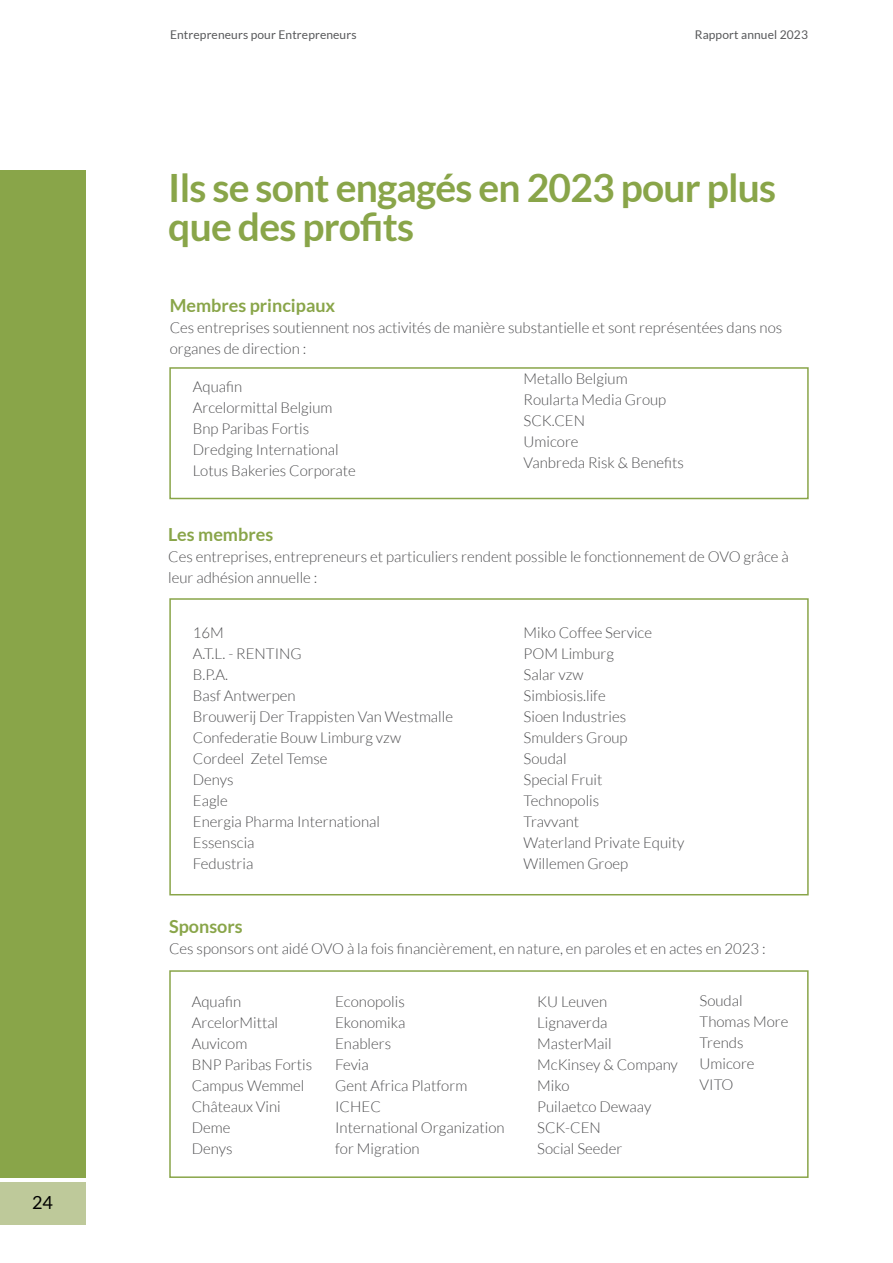
<style>
.page{position:relative;width:893px;height:1263px;background:#fff}
.page>*{position:absolute;margin:0;border:0;box-sizing:border-box;transform-origin:0 0}
.t1{font:700 39px/39px "Lato";letter-spacing:-.02em;color:#89a549}
.t2{font:700 18px "Lato";color:#89a549}
.t3{font:18px "Lato";color:#000}
.t4{font:300 15px/21px "Lato";color:#4d4d4f}
.t5{font:12px "Lato";letter-spacing:.01em;color:#58595b}
</style>
<div class="page">
<div style="left:0;top:170px;width:85px;height:1008px;background:#89a549"></div>
<div style="left:0;top:1182px;width:85px;height:43px;background:#bec99a"></div>
<div style="left:169px;top:367px;width:640px;height:132px;border:2px solid #89a549"></div>
<div style="left:169px;top:598px;width:640px;height:297px;border:2px solid #89a549"></div>
<div style="left:169px;top:970px;width:640px;height:208px;border:2px solid #89a549"></div>
<p class="t3" style="left:32px;top:1192px;width:22px">24</p>
<p class="t5" style="left:170px;top:28px;width:188px">Entrepreneurs pour Entrepreneurs</p>
<p class="t5" style="left:695px;top:28px;width:115px">Rapport annuel 2023</p>
<h1 class="t1" style="left:168px;top:167px;width:609px">Ils se sont engagés en 2023 pour plus que des profits</h1>
<p class="t2" style="left:170px;top:295px;width:167px">Membres principaux</p>
<p class="t4" style="left:170px;top:317px;width:614px">Ces entreprises soutiennent nos activités de manière substantielle et sont représentées dans nos organes de direction :</p>
<p class="t4" style="left:193px;top:376px;width:165px">Aquafin<br>Arcelormittal Belgium<br>Bnp Paribas Fortis<br>Dredging International<br>Lotus Bakeries Corporate</p>
<p class="t4" style="left:524px;top:368px;width:162px">Metallo Belgium<br>Roularta Media Group<br>SCK.CEN<br>Umicore<br>Vanbreda Risk &amp; Benefits</p>
<p class="t2" style="left:168px;top:524px;width:106px">Les membres</p>
<p class="t4" style="left:168px;top:546px;width:622px">Ces entreprises, entrepreneurs et particuliers rendent possible le fonctionnement de OVO grâce à leur adhésion annuelle :</p>
<p class="t4" style="left:193px;top:622px;width:262px">16M<br>A.T.L. - RENTING<br>B.P.A.<br>Basf Antwerpen<br>Brouwerij Der Trappisten Van Westmalle<br>Confederatie Bouw Limburg vzw<br>Cordeel Zetel Temse<br>Denys<br>Eagle<br>Energia Pharma International<br>Essenscia<br>Fedustria</p>
<p class="t4" style="left:524px;top:622px;width:162px">Miko Coffee Service<br>POM Limburg<br>Salar vzw<br>Simbiosis.life<br>Sioen Industries<br>Smulders Group<br>Soudal<br>Special Fruit<br>Technopolis<br>Travvant<br>Waterland Private Equity<br>Willemen Groep</p>
<p class="t2" style="left:169px;top:916px;width:75px">Sponsors</p>
<p class="t4" style="left:169px;top:938px;width:598px">Ces sponsors ont aidé OVO à la fois financièrement, en nature, en paroles et en actes en 2023 :</p>
<p class="t4" style="left:335px;top:991px;width:171px">Econopolis<br>Ekonomika<br>Enablers<br>Fevia<br>Gent Africa Platform<br>ICHEC<br>International Organization for Migration</p>
<p class="t4" style="left:537px;top:991px;width:142px">KU Leuven<br>Lignaverda<br>MasterMail<br>McKinsey &amp; Company<br>Miko<br>Puilaetco Dewaay<br>SCK-CEN<br>Social Seeder</p>
<p class="t4" style="left:700px;top:991px;width:90px">Soudal<br>Thomas More<br>Trends<br>Umicore<br>VITO</p>
<p class="t4" style="left:192px;top:991px;width:122px">Aquafin<br>ArcelorMittal<br>Auvicom<br>BNP Paribas Fortis<br>Campus Wemmel<br>Châteaux Vini<br>Deme<br>Denys</p>
</div>
